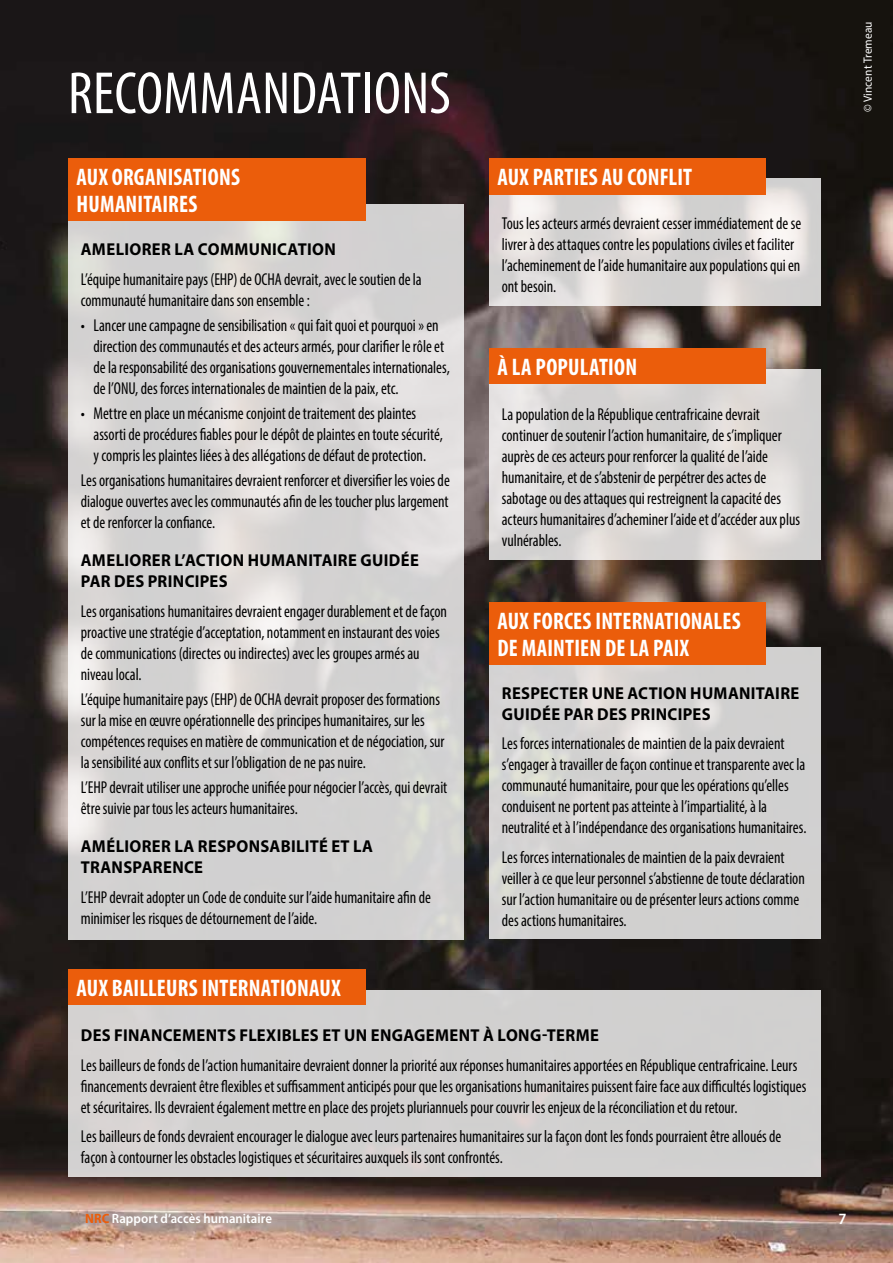
<style>
.page{position:relative;width:893px;height:1263px;background:#fff}
.page>*{position:absolute;margin:0;border:0;box-sizing:border-box;transform-origin:0 0}
.t1{font:condensed 60px "Myriad Pro";letter-spacing:.005em;color:#fff}
.t2{font:700 condensed 24px/27px "Myriad Pro";letter-spacing:.01em;color:#fff;scale:.95 1}
.t3{font:condensed 17.25px/21px "Myriad Pro";letter-spacing:-.005em;color:#000;scale:.93 1}
.t4{font:700 17.25px/21px "Myriad Pro";letter-spacing:.02em;color:#000;scale:.96 1}
.t5{font:600 15.75px "Myriad Pro";color:#fff;scale:.95 1}
.t6{font:600 13.5px "Myriad Pro";letter-spacing:.005em;color:#fff;scale:.95 1}
.t7{font:12px "Myriad Pro";letter-spacing:.005em;color:#fff;scale:.95 1}
.s1{font-weight:700;color:#eb5d0b}
</style>
<div class="page">
<img style="left:0;top:0;width:893px;height:1263px">
<svg style="left:68px;top:204px;width:395px;height:736px;background:#d7d5d5"></svg>
<div style="left:68px;top:159px;width:298px;height:62px;background:#eb5d0b"></div>
<svg style="left:489px;top:178px;width:332px;height:127px;background:#dedad9"></svg>
<div style="left:489px;top:159px;width:276px;height:36px;background:#eb5d0b"></div>
<svg style="left:489px;top:369px;width:332px;height:190px;background:#dbd7d6"></svg>
<div style="left:489px;top:349px;width:276px;height:35px;background:#eb5d0b"></div>
<svg style="left:489px;top:648px;width:332px;height:291px;background:#d3d2d1"></svg>
<div style="left:489px;top:603px;width:276px;height:62px;background:#eb5d0b"></div>
<div style="left:68px;top:990px;width:753px;height:186px;background:#d1d0d0"></div>
<div style="left:68px;top:969px;width:298px;height:35px;background:#eb5d0b"></div>
<h1 class="t1" style="left:68px;top:57px;width:384px">RECOMMANDATIONS</h1>
<p class="t7" style="left:860px;top:112px;width:97px;rotate:-90deg">© Vincent Tremeau</p>
<h2 class="t2" style="left:77px;top:163px;width:174px">AUX ORGANISATIONS<br>HUMANITAIRES</h2>
<p class="t4" style="left:81px;top:238px;width:267px">AMELIORER LA COMMUNICATION</p>
<p class="t3" style="left:81px;top:268px;width:368px">L’équipe humanitaire pays (EHP) de OCHA devrait, avec le soutien de la communauté humanitaire dans son ensemble :</p>
<p class="t3" style="left:94px;top:314px;width:385px;text-indent:-13px">• Lancer une campagne de sensibilisation « qui fait quoi et pourquoi » en direction des communautés et des acteurs armés, pour clarifier le rôle et de la responsabilité des organisations gouvernementales internationales, de l’ONU, des forces internationales de maintien de la paix, etc.</p>
<p class="t3" style="left:94px;top:403px;width:377px;text-indent:-13px">• Mettre en place un mécanisme conjoint de traitement des plaintes assorti de procédures fiables pour le dépôt de plaintes en toute sécurité, y compris les plaintes liées à des allégations de défaut de protection.</p>
<p class="t3" style="left:81px;top:470px;width:398px;text-align:justify">Les organisations humanitaires devraient renforcer et diversifier les voies de dialogue ouvertes avec les communautés afin de les toucher plus largement et de renforcer la confiance.</p>
<p class="t4" style="left:81px;top:549px;width:354px">AMELIORER L’ACTION HUMANITAIRE GUIDÉE<br>PAR DES PRINCIPES</p>
<p class="t3" style="left:81px;top:600px;width:395px">Les organisations humanitaires devraient engager durablement et de façon proactive une stratégie d’acceptation, notamment en instaurant des voies de communications (directes ou indirectes) avec les groupes armés au niveau local.</p>
<p class="t3" style="left:81px;top:689px;width:393px">L’équipe humanitaire pays (EHP) de OCHA devrait proposer des formations sur la mise en œuvre opérationnelle des principes humanitaires, sur les compétences requises en matière de communication et de négociation, sur la sensibilité aux conflits et sur l’obligation de ne pas nuire.</p>
<p class="t3" style="left:81px;top:777px;width:396px">L’EHP devrait utiliser une approche unifiée pour négocier l’accès, qui devrait être suivie par tous les acteurs humanitaires.</p>
<p class="t4" style="left:81px;top:835px;width:306px">AMÉLIORER LA RESPONSABILITÉ ET LA<br>TRANSPARENCE</p>
<p class="t3" style="left:81px;top:886px;width:378px">L’EHP devrait adopter un Code de conduite sur l’aide humanitaire afin de minimiser les risques de détournement de l’aide.</p>
<h2 class="t2" style="left:77px;top:973px;width:279px">AUX BAILLEURS INTERNATIONAUX</h2>
<h2 class="t2" style="left:497px;top:163px;width:206px">AUX PARTIES AU CONFLIT</h2>
<p class="t3" style="left:502px;top:213px;width:323px">Tous les acteurs armés devraient cesser immédiatement de se livrer à des attaques contre les populations civiles et faciliter l’acheminement de l’aide humanitaire aux populations qui en ont besoin.</p>
<h2 class="t2" style="left:497px;top:353px;width:149px">À LA POPULATION</h2>
<p class="t3" style="left:502px;top:404px;width:322px">La population de la République centrafricaine devrait continuer de soutenir l’action humanitaire, de s’impliquer auprès de ces acteurs pour renforcer la qualité de l’aide humanitaire, et de s’abstenir de perpétrer des actes de sabotage ou des attaques qui restreignent la capacité des acteurs humanitaires d’acheminer l’aide et d’accéder aux plus vulnérables.</p>
<h2 class="t2" style="left:497px;top:607px;width:257px">AUX FORCES INTERNATIONALES<br>DE MAINTIEN DE LA PAIX</h2>
<p class="t4" style="left:502px;top:682px;width:312px">RESPECTER UNE ACTION HUMANITAIRE<br>GUIDÉE PAR DES PRINCIPES</p>
<p class="t3" style="left:502px;top:733px;width:329px">Les forces internationales de maintien de la paix devraient s’engager à travailler de façon continue et transparente avec la communauté humanitaire, pour que les opérations qu’elles conduisent ne portent pas atteinte à l’impartialité, à la neutralité et à l’indépendance des organisations humanitaires.</p>
<p class="t3" style="left:502px;top:846px;width:327px">Les forces internationales de maintien de la paix devraient veiller à ce que leur personnel s’abstienne de toute déclaration sur l’action humanitaire ou de présenter leurs actions comme des actions humanitaires.</p>
<p class="t4" style="left:81px;top:1024px;width:541px">DES FINANCEMENTS FLEXIBLES ET UN ENGAGEMENT À LONG-TERME</p>
<p class="t3" style="left:81px;top:1054px;width:782px">Les bailleurs de fonds de l’action humanitaire devraient donner la priorité aux réponses humanitaires apportées en République centrafricaine. Leurs financements devraient être flexibles et suffisamment anticipés pour que les organisations humanitaires puissent faire face aux difficultés logistiques et sécuritaires. Ils devraient également mettre en place des projets pluriannuels pour couvrir les enjeux de la réconciliation et du retour.</p>
<p class="t3" style="left:81px;top:1126px;width:755px">Les bailleurs de fonds devraient encourager le dialogue avec leurs partenaires humanitaires sur la façon dont les fonds pourraient être alloués de façon à contourner les obstacles logistiques et sécuritaires auxquels ils sont confrontés.</p>
<p class="t6" style="left:85px;top:1210px;width:198px"><span class="s1">NRC</span> Rapport d’accès humanitaire</p>
<p class="t5" style="left:838px;top:1209px;width:10px">7</p>
</div>
